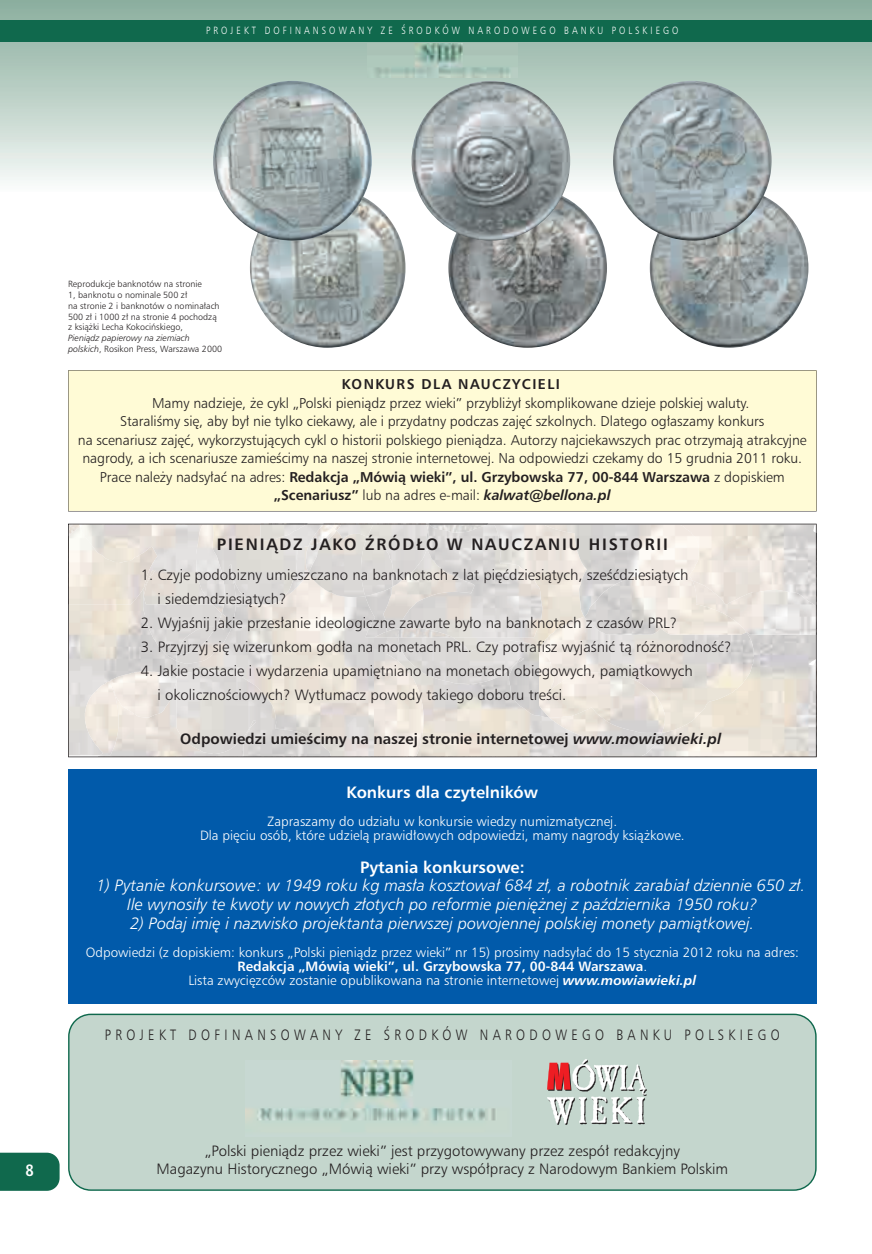
<style>
.page{position:relative;width:872px;height:1254px;background:#fff}
.page>*{position:absolute;margin:0;border:0;box-sizing:border-box;transform-origin:0 0}
.t1{font:italic 16.5px/18.6px "Humnst 777 Lt EU";color:#fff}
.t2{font:700 16.5px "Humnst 777 EU";color:#fff}
.t3{font:700 16.5px "Humnst 777 EU";letter-spacing:.11em;color:#231f20}
.t4{font:700 16.5px "Humnst 777 Cn EU";color:#fff}
.t5{font:15px/24px "Humnst 777 Lt EU";color:#231f20}
.t6{font:700 15px "Humnst 777 EU";color:#231f20}
.t7{font:15px "Humnst 777 Lt EU";letter-spacing:.35em;color:#231f20;scale:.83 1}
.t8{font:14.25px "Humnst 777 Lt EU";letter-spacing:-.005em;color:#231f20}
.t9{font:700 14.25px "Humnst 777 EU";letter-spacing:-.005em;color:#231f20}
.t10{font:700 14.25px "Humnst 777 EU";letter-spacing:.1em;color:#231f20}
.t11{font:13.5px/14.1px "Humnst 777 Lt EU";color:#fff;text-align:center}
.t12{font:700 13.5px "Humnst 777 EU";color:#fff}
.t13{font:10.5px "Humnst 777 Lt EU";letter-spacing:.35em;color:#fff;scale:.83 1}
.t14{font:9px/10.8px "Humnst 777 Lt EU";color:#231f20}
.t15{font:italic 9px/10.8px "Humnst 777 Lt EU";color:#231f20}
.s1{font-style:normal}
.s2{font-family:"Humnst 777 Lt EU";font-weight:400}
.s3{font-family:"Humnst 777 EU";font-weight:700}
.s4{font-family:"Humnst 777 EU";font-weight:700;font-style:italic}
.s5{font-style:italic}
</style>
<div class="page">
<svg style="left:0;top:0;width:872px;height:181px;background:#b5ccc1"></svg>
<div style="left:0;top:1152px;width:60px;height:38px;background:#10694d"></div>
<div style="left:0;top:21px;width:872px;height:21px;background:#10694d"></div>
<img style="left:367px;top:44px;width:151px;height:34px">
<div style="left:68px;top:1013px;width:748px;height:177px;background:#c4d6cd"></div>
<svg style="left:547px;top:1058px;width:100px;height:66px"></svg>
<img style="left:245px;top:1060px;width:266px;height:76px">
<img style="left:816px;top:532px;width:1px;height:74px">
<svg style="left:816px;top:606px;width:1px;height:28px"></svg>
<svg style="left:68px;top:523px;width:748px;height:234px;background:#e1dcd7"></svg>
<div style="left:68px;top:769px;width:748px;height:234px;background:#015aaa"></div>
<div style="left:68px;top:370px;width:748px;height:141px;background:#fffbd6"></div>
<img style="left:250px;top:202px;width:155px;height:146px">
<img style="left:213px;top:81px;width:159px;height:159px">
<img style="left:448px;top:200px;width:159px;height:148px">
<img style="left:411px;top:81px;width:159px;height:159px">
<img style="left:650px;top:200px;width:158px;height:148px">
<img style="left:613px;top:81px;width:158px;height:159px">
<p class="t13" style="left:206px;top:26px;width:571px">PROJEKT DOFINANSOWANY ZE ŚRODKÓW NARODOWEGO BANKU POLSKIEGO</p>
<p class="t14" style="left:68px;top:279px;width:153px">Reprodukcje banknotów na stronie<br>1, banknotu o nominale 500 zł<br>na stronie 2 i banknotów o nominałach 500 zł i 1000 zł na stronie 4 pochodzą z książki Lecha Kokocińskiego,</p>
<p class="t15" style="left:68px;top:333px;width:156px">Pieniądz papierowy na ziemiach polskich<span class="s1">, Rosikon Press, Warszawa 2000</span></p>
<p class="t10" style="left:342px;top:378px;width:220px">KONKURS DLA NAUCZYCIELI</p>
<p class="t8" style="left:152px;top:397px;width:599px">Mamy nadzieje, że cykl „Polski pieniądz przez wieki” przybliżył skomplikowane dzieje polskiej waluty.</p>
<p class="t8" style="left:120px;top:415px;width:645px">Staraliśmy się, aby był nie tylko ciekawy, ale i przydatny podczas zajęć szkolnych. Dlatego ogłaszamy konkurs</p>
<p class="t8" style="left:78px;top:434px;width:730px">na scenariusz zajęć, wykorzystujących cykl o historii polskiego pieniądza. Autorzy najciekawszych prac otrzymają atrakcyjne</p>
<p class="t8" style="left:82px;top:452px;width:721px">nagrody, a ich scenariusze zamieścimy na naszej stronie internetowej. Na odpowiedzi czekamy do 15 grudnia 2011 roku.</p>
<p class="t9" style="left:100px;top:471px;width:686px"><span class="s2">Prace należy nadsyłać na adres:</span> Redakcja „Mówią wieki”, ul. Grzybowska 77, 00-844 Warszawa <span class="s2">z dopiskiem</span></p>
<p class="t8" style="left:274px;top:489px;width:338px"><span class="s3">„Scenariusz”</span> lub na adres e-mail: <span class="s4">kalwat@bellona.pl</span></p>
<p class="t3" style="left:217px;top:538px;width:453px">PIENIĄDZ JAKO ŹRÓDŁO W NAUCZANIU HISTORII</p>
<p class="t5" style="left:158px;top:563px;width:532px;text-indent:-17px">1. Czyje podobizny umieszczano na banknotach z lat pięćdziesiątych, sześćdziesiątych i siedemdziesiątych?</p>
<p class="t5" style="left:141px;top:611px;width:538px">2. Wyjaśnij jakie przesłanie ideologiczne zawarte było na banknotach z czasów PRL?</p>
<p class="t5" style="left:141px;top:635px;width:592px">3. Przyjrzyj się wizerunkom godła na monetach PRL. Czy potrafisz wyjaśnić tą różnorodność?</p>
<p class="t5" style="left:158px;top:659px;width:537px;text-indent:-17px">4. Jakie postacie i wydarzenia upamiętniano na monetach obiegowych, pamiątkowych i okolicznościowych? Wytłumacz powody takiego doboru treści.</p>
<p class="t6" style="left:180px;top:733px;width:543px">Odpowiedzi umieścimy na naszej stronie internetowej <span class="s5">www.mowiawieki.pl</span></p>
<p class="t2" style="left:346px;top:785px;width:193px">Konkurs dla czytelników</p>
<p class="t11" style="left:200px;top:815px;width:486px">Zapraszamy do udziału w konkursie wiedzy numizmatycznej.<br>Dla pięciu osób, które udzielą prawidłowych odpowiedzi, mamy nagrody książkowe.</p>
<p class="t2" style="left:360px;top:860px;width:166px">Pytania konkursowe:</p>
<p class="t1" style="left:127px;top:877px;width:679px;text-indent:-31px">1) Pytanie konkursowe: w 1949 roku kg masła kosztował 684 zł, a robotnik zarabiał dziennie 650 zł.<br>Ile wynosiły te kwoty w nowych złotych po reformie pieniężnej z października 1950 roku?</p>
<p class="t1" style="left:130px;top:914px;width:625px">2) Podaj imię i nazwisko projektanta pierwszej powojennej polskiej monety pamiątkowej.</p>
<p class="t11" style="left:86px;top:946px;width:714px">Odpowiedzi (z dopiskiem: konkurs „Polski pieniądz przez wieki” nr 15) prosimy nadsyłać do 15 stycznia 2012 roku na adres:</p>
<p class="t12" style="left:237px;top:960px;width:411px">Redakcja „Mówią wieki”, ul. Grzybowska 77, 00-844 Warszawa<span class="s2">.</span></p>
<p class="t11" style="left:188px;top:974px;width:509px">Lista zwycięzców zostanie opublikowana na stronie internetowej <span class="s4">www.mowiawieki.pl</span></p>
<p class="t7" style="left:105px;top:1029px;width:815px">PROJEKT DOFINANSOWANY ZE ŚRODKÓW NARODOWEGO BANKU POLSKIEGO</p>
<p class="t4" style="left:26px;top:1159px;width:10px">8</p>
<p class="t5" style="left:156px;top:1142px;width:573px;line-height:18px;text-align:center">„Polski pieniądz przez wieki” jest przygotowywany przez zespół redakcyjny<br>Magazynu Historycznego „Mówią wieki” przy współpracy z Narodowym Bankiem Polskim</p>
</div>
